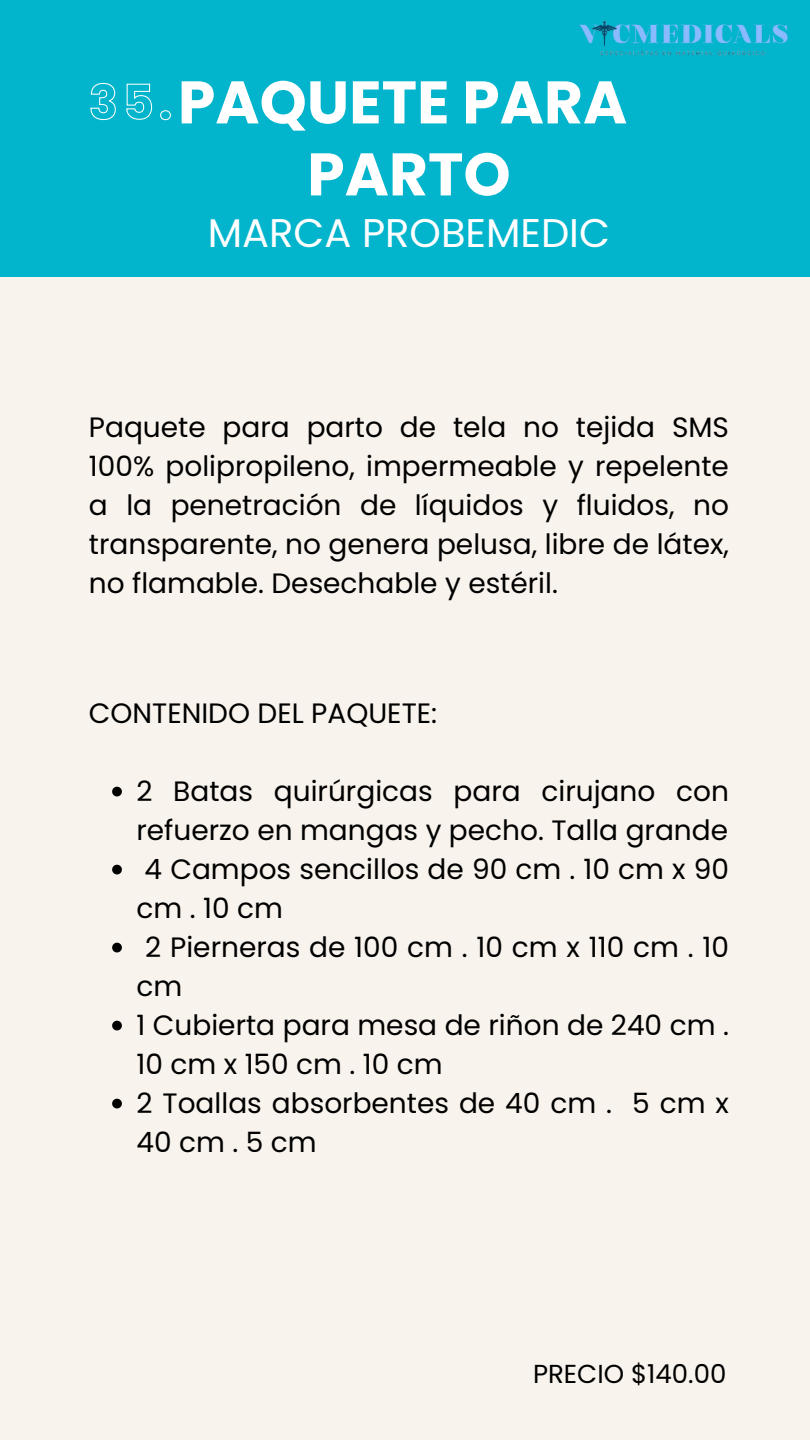
<style>
.page{position:relative;width:810px;height:1440px;background:#f8f3ec}
.page>*{position:absolute;margin:0;border:0;box-sizing:border-box;transform-origin:0 0}
.t1{font:700 60px/72px "Poppins";color:#fff;text-align:center}
.t2{font:40px "Poppins";color:#fff}
.t3{font:28px/39px "Poppins";color:#000}
.t4{font:26px "Poppins";color:#000}
</style>
<div class="page">
<div style="left:0;top:0;width:810px;height:277px;background:#02b4cc"></div>
<img style="left:580px;top:21px;width:208px;height:35px">
<svg style="left:90px;top:82px;width:81px;height:39px"></svg>
<svg style="left:112px;top:787px;width:10px;height:9px"></svg>
<svg style="left:112px;top:865px;width:10px;height:9px"></svg>
<svg style="left:112px;top:943px;width:10px;height:9px"></svg>
<svg style="left:112px;top:1021px;width:10px;height:9px"></svg>
<svg style="left:112px;top:1099px;width:10px;height:9px"></svg>
<h1 class="t1" style="left:178px;top:66px;width:451px">PAQUETE PARA<br>PARTO</h1>
<h2 class="t2" style="left:208px;top:205px;width:404px">MARCA PROBEMEDIC</h2>
<h3 class="t3" style="left:89px;top:408px;width:642px;text-align:justify">Paquete para parto de tela no tejida SMS 100% polipropileno, impermeable y repelente a la penetración de líquidos y fluidos, no transparente, no genera pelusa, libre de látex, no flamable. Desechable y estéril.</h3>
<h4 class="t3" style="left:89px;top:694px;width:350px">CONTENIDO DEL PAQUETE:</h4>
<p class="t3" style="left:136px;top:772px;width:594px">2 Batas quirúrgicas para cirujano con refuerzo en mangas y pecho. Talla grande</p>
<p class="t3" style="left:136px;top:850px;width:594px">4 Campos sencillos de 90 cm . 10 cm x 90 cm . 10 cm</p>
<p class="t3" style="left:136px;top:928px;width:594px;text-indent:9px">2 Pierneras de 100 cm . 10 cm x 110 cm . 10 cm</p>
<p class="t3" style="left:136px;top:1006px;width:594px">1 Cubierta para mesa de riñon de 240 cm .<br>10 cm x 150 cm . 10 cm</p>
<p class="t3" style="left:136px;top:1084px;width:594px">2 Toallas absorbentes de 40 cm . 5 cm x<br>40cm.5cm</p>
<p class="t4" style="left:533px;top:1355px;width:195px">PRECIO $140.00</p>
</div>
